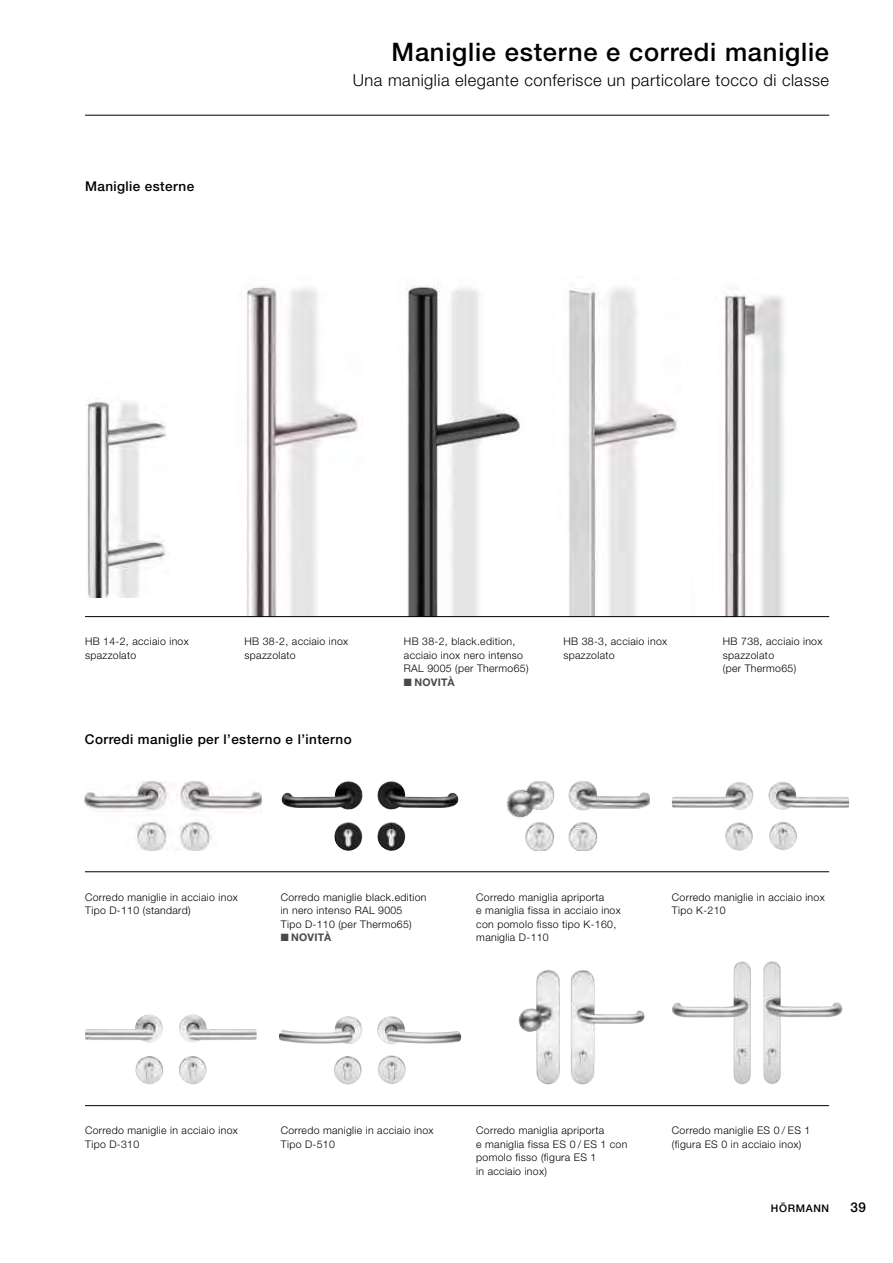
<style>
.page{position:relative;width:893px;height:1263px;background:#fff}
.page>*{position:absolute;margin:0;border:0;box-sizing:border-box;transform-origin:0 0}
.t1{font:500 25.5px "Hoermann Helvetica Neue";letter-spacing:.03em;color:#000}
.t2{font:300 16.5px "Hoermann Helvetica Neue";letter-spacing:.03em;color:#000}
.t3{font:500 13.5px "Hoermann Helvetica Neue";letter-spacing:.03em;color:#000}
.t4{font:300 10.5px/13.5px "Hoermann Helvetica Neue";letter-spacing:.03em;color:#000}
.t5{font:700 10.5px "Hoermann Helvetica Neue";letter-spacing:.03em;color:#4a4a49}
.t6{font:500 10.5px "Hoermann Helvetica Neue";letter-spacing:.06em;color:#000}
</style>
<div class="page">
<img style="left:506px;top:781px;width:144px;height:69px">
<img style="left:672px;top:781px;width:177px;height:69px">
<img style="left:85px;top:781px;width:177px;height:70px">
<img style="left:519px;top:970px;width:126px;height:115px">
<img style="left:672px;top:961px;width:171px;height:123px">
<img style="left:279px;top:1016px;width:182px;height:68px">
<img style="left:85px;top:1014px;width:172px;height:70px">
<img style="left:85px;top:398px;width:82px;height:200px">
<img style="left:723px;top:288px;width:61px;height:328px">
<img style="left:282px;top:781px;width:176px;height:70px">
<img style="left:246px;top:286px;width:112px;height:330px">
<img style="left:406px;top:285px;width:114px;height:331px">
<img style="left:568px;top:287px;width:109px;height:329px">
<hr style="left:85px;top:115px;width:744px;height:1px;background:#000">
<hr style="left:85px;top:616px;width:744px;height:1px;background:#000">
<hr style="left:85px;top:871px;width:744px;height:1px;background:#000">
<hr style="left:85px;top:1105px;width:744px;height:1px;background:#000">
<p class="t3" style="left:85px;top:177px;width:111px">Maniglie esterne</p>
<h1 class="t1" style="left:392px;top:34px;width:439px">Maniglie esterne e corredi maniglie</h1>
<h2 class="t2" style="left:353px;top:69px;width:478px">Una maniglia elegante conferisce un particolare tocco di classe</h2>
<p class="t4" style="left:85px;top:634px;width:105px">HB 14-2, acciaio inox spazzolato</p>
<p class="t4" style="left:245px;top:634px;width:105px">HB 38-2, acciaio inox spazzolato</p>
<p class="t4" style="left:404px;top:634px;width:126px">HB 38-2, black.edition, acciaio inox nero intenso<br>RAL 9005 (per Thermo65)</p>
<p class="t5" style="left:404px;top:675px;width:52px">■ NOVITÀ</p>
<p class="t3" style="left:85px;top:730px;width:268px">Corredi maniglie per l’esterno e l’interno</p>
<p class="t4" style="left:563px;top:634px;width:105px">HB 38-3, acciaio inox spazzolato</p>
<p class="t4" style="left:723px;top:634px;width:101px">HB 738, acciaio inox spazzolato<br>(per Thermo65)</p>
<p class="t4" style="left:85px;top:889px;width:154px">Corredo maniglie in acciaio inox<br>Tipo D-110 (standard)</p>
<p class="t4" style="left:281px;top:889px;width:147px">Corredo maniglie black.edition in nero intenso RAL 9005<br>Tipo D-110 (per Thermo65)</p>
<p class="t5" style="left:281px;top:930px;width:52px">■ NOVITÀ</p>
<p class="t4" style="left:476px;top:889px;width:146px">Corredo maniglia apriporta<br>e maniglia fissa in acciaio inox con pomolo fisso tipo K-160, maniglia D-110</p>
<p class="t4" style="left:672px;top:889px;width:154px">Corredo maniglie in acciaio inox<br>Tipo K-210</p>
<p class="t4" style="left:85px;top:1123px;width:154px">Corredo maniglie in acciaio inox<br>Tipo D-310</p>
<p class="t4" style="left:476px;top:1123px;width:153px">Corredo maniglia apriporta<br>e maniglia fissa ES 0 / ES 1 con pomolo fisso (figura ES 1<br>in acciaio inox)</p>
<p class="t4" style="left:281px;top:1123px;width:154px">Corredo maniglie in acciaio inox<br>Tipo D-510</p>
<p class="t4" style="left:672px;top:1123px;width:140px">Corredo maniglie ES 0 / ES 1 (figura ES 0 in acciaio inox)</p>
<p class="t6" style="left:771px;top:1201px;width:60px">HÖRMANN</p>
<p class="t3" style="left:850px;top:1198px;width:17px">39</p>
</div>
